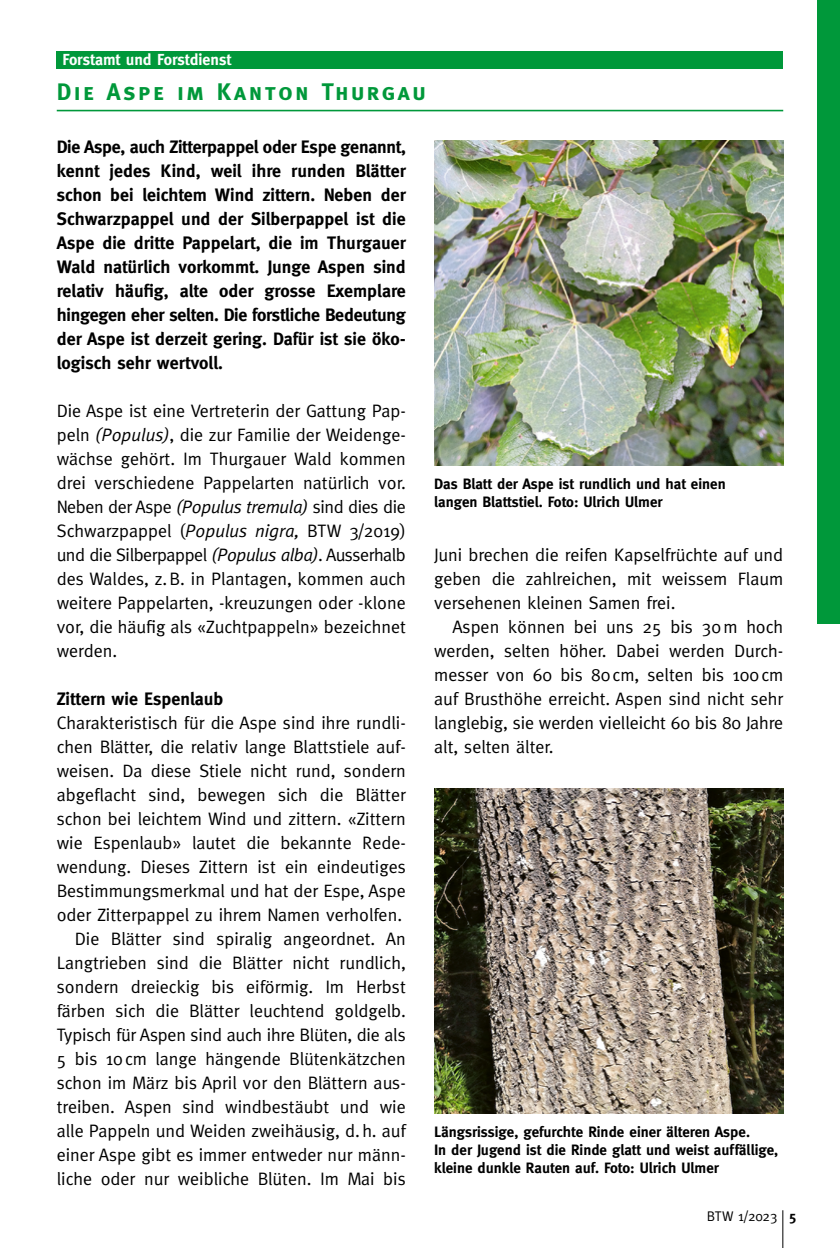
<style>
.page{position:relative;width:840px;height:1248px;background:#fff}
.page>*{position:absolute;margin:0;border:0;box-sizing:border-box;transform-origin:0 0}
.t1{font:24px "Meta Bold Caps";letter-spacing:.1em;color:#00983a}
.t2{font:18px/24px "Meta";color:#000;text-align:justify}
.t3{font:700 18px/24px "Meta";color:#000;text-align:justify}
.t4{font:700 16px "Meta";color:#fff}
.t5{font:700 15px/18px "Meta";color:#000}
.t6{font:14px "Meta";letter-spacing:-.01em;color:#000}
.s1{font-style:italic}
.s2{font-weight:700}
</style>
<div class="page">
<hr style="left:782px;top:1210px;width:1px;height:37px;background:#000">
<div style="left:816px;top:0;width:23px;height:624px;background:#00983a"></div>
<div style="left:57px;top:51px;width:725px;height:17px;background:#00983a"></div>
<hr style="left:57px;top:110px;width:725px;height:1px;background:#00983a">
<img style="left:434px;top:141px;width:348px;height:324px">
<img style="left:434px;top:788px;width:348px;height:325px">
<p class="t4" style="left:62px;top:50px;width:170px">Forstamt und Forstdienst</p>
<h1 class="t1" style="left:57px;top:77px;width:370px">Die Aspe im Kanton Thurgau</h1>
<p class="t3" style="left:57px;top:134px;width:350px">Die Aspe, auch Zitterpappel oder Espe genannt, kennt jedes Kind, weil ihre runden Blätter schon bei leichtem Wind zittern. Neben der Schwarzpappel und der Silberpappel ist die Aspe die dritte Pappelart, die im Thurgauer Wald natürlich vorkommt. Junge Aspen sind relativ häufig, alte oder grosse Exemplare hingegen eher selten. Die forstliche Bedeutung der Aspe ist derzeit gering. Dafür ist sie öko&shy;logisch sehr wertvoll.</p>
<p class="t2" style="left:57px;top:398px;width:350px">Die Aspe ist eine Vertreterin der Gattung Pap&shy;peln <span class="s1">(Populus)</span>, die zur Familie der Weidenge&shy;wächse gehört. Im Thurgauer Wald kommen drei verschiedene Pappelarten natürlich vor.<br>Neben der Aspe <span class="s1">(Populus tremula)</span> sind dies die Schwarzpappel (<span class="s1">Populus nigra,</span> BTW 3/2019) und die Silberpappel <span class="s1">(Populus alba)</span>. Ausserhalb des Waldes, z.B. in Plantagen, kommen auch weitere Pappelarten, -kreuzungen oder -klone vor, die häufig als «Zuchtpappeln» bezeichnet werden.</p>
<p class="t3" style="left:57px;top:686px;width:168px">Zittern wie Espenlaub</p>
<p class="t2" style="left:57px;top:710px;width:350px;text-align:right">Charakteristisch für die Aspe sind ihre rundli&shy;chen Blätter, die relativ lange Blattstiele auf&shy;weisen. Da diese Stiele nicht rund, sondern abgeflacht sind, bewegen sich die Blätter schon bei leichtem Wind und zittern. «Zittern wie Espenlaub» lautet die bekannte Rede&shy;wendung. Dieses Zittern ist ein eindeutiges Bestimmungsmerkmal und hat der Espe, Aspe oder Zitterpappel zu ihrem Namen verholfen.<br>Die Blätter sind spiralig angeordnet. An Langtrieben sind die Blätter nicht rundlich, sondern dreieckig bis eiförmig. Im Herbst färben sich die Blätter leuchtend goldgelb.<br>Typisch für Aspen sind auch ihre Blüten, die als 5 bis 10cm lange hängende Blütenkätzchen schon im März bis April vor den Blättern aus&shy;treiben. Aspen sind windbestäubt und wie alle Pappeln und Weiden zweihäusig, d.h. auf einer Aspe gibt es immer entweder nur männ&shy;liche oder nur weibliche Blüten. Im Mai bis</p>
<p class="t5" style="left:434px;top:475px;width:293px">Das Blatt der Aspe ist rundlich und hat einen langen Blattstiel. Foto: Ulrich Ulmer</p>
<p class="t2" style="left:434px;top:542px;width:350px">Juni brechen die reifen Kapselfrüchte auf und geben die zahlreichen, mit weissem Flaum versehenen kleinen Samen frei.</p>
<p class="t2" style="left:434px;top:614px;width:350px;text-indent:18px">Aspen können bei uns 25 bis 30m hoch werden, selten höher. Dabei werden Durch&shy;messer von 60 bis 80cm, selten bis 100cm auf Brusthöhe erreicht. Aspen sind nicht sehr langlebig, sie werden vielleicht 60 bis 80 Jahre alt, selten älter.</p>
<p class="t5" style="left:434px;top:1123px;width:345px">Längsrissige, gefurchte Rinde einer älteren Aspe.<br>In der Jugend ist die Rinde glatt und weist auffällige, kleine dunkle Rauten auf. Foto: Ulrich Ulmer</p>
<p class="t6" style="left:706px;top:1208px;width:91px">BTW 1/2023 <span class="s2">5</span></p>
</div>
